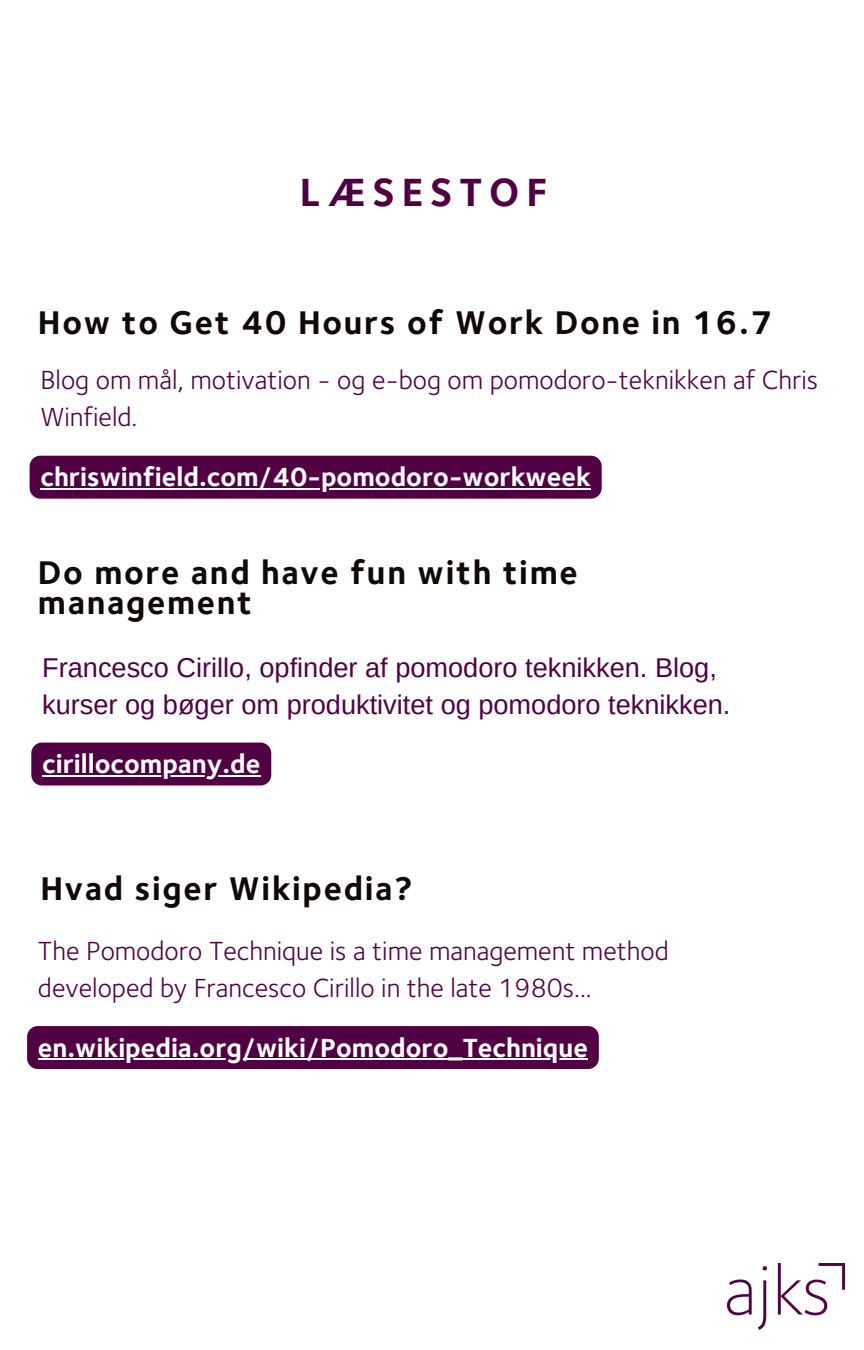
<style>
.page{position:relative;width:864px;height:1350px;background:#fff}
.page>*{position:absolute;margin:0;border:0;box-sizing:border-box;transform-origin:0 0}
.t1{font:700 40.73px "Foundry Sterling";letter-spacing:.17em;color:#520044}
.t2{font:700 33.98px/30.4px "Foundry Sterling";letter-spacing:.05em;color:#100906}
.t3{font:27.22px/37.1px "Foundry Sterling";color:#520044}
.t4{font:27.22px/37.1px "Arimo";color:#520044}
.t5{font:700 27.22px "Foundry Sterling";color:#fff}
</style>
<div class="page">
<div style="left:30px;top:456px;width:572px;height:43px;background:#520044"></div>
<hr style="left:40px;top:488px;width:551px;height:2px;background:#fff">
<div style="left:31px;top:743px;width:240px;height:43px;background:#520044"></div>
<hr style="left:42px;top:775px;width:218px;height:2px;background:#fff">
<div style="left:27px;top:1026px;width:572px;height:43px;background:#520044"></div>
<hr style="left:38px;top:1059px;width:550px;height:1px;background:#fff">
<img style="left:728px;top:1264px;width:116px;height:65px">
<h1 class="t1" style="left:300px;top:167px;width:249px">LÆSESTOF</h1>
<p class="t2" style="left:38px;top:307px;width:736px">How to Get 40 Hours of Work Done in 16.7</p>
<p class="t3" style="left:40px;top:360px;width:779px">Blog om mål, motivation - og e-bog om pomodoro-teknikken af Chris<br>Winfield.</p>
<p class="t5" style="left:40px;top:460px;width:552px">chriswinfield.com/40-pomodoro-workweek</p>
<p class="t2" style="left:38px;top:556px;width:541px">Do more and have fun with time management</p>
<p class="t4" style="left:42px;top:649px;width:690px">Francesco Cirillo, opfinder af pomodoro teknikken. Blog, kurser og bøger om produktivitet og pomodoro teknikken.</p>
<p class="t5" style="left:42px;top:747px;width:220px">cirillocompany.de</p>
<p class="t2" style="left:40px;top:873px;width:373px">Hvad siger Wikipedia?</p>
<p class="t3" style="left:38px;top:932px;width:632px">The Pomodoro Technique is a time management method developed by Francesco Cirillo in the late 1980s...</p>
<p class="t5" style="left:38px;top:1031px;width:551px">en.wikipedia.org/wiki/Pomodoro_Technique</p>
</div>
